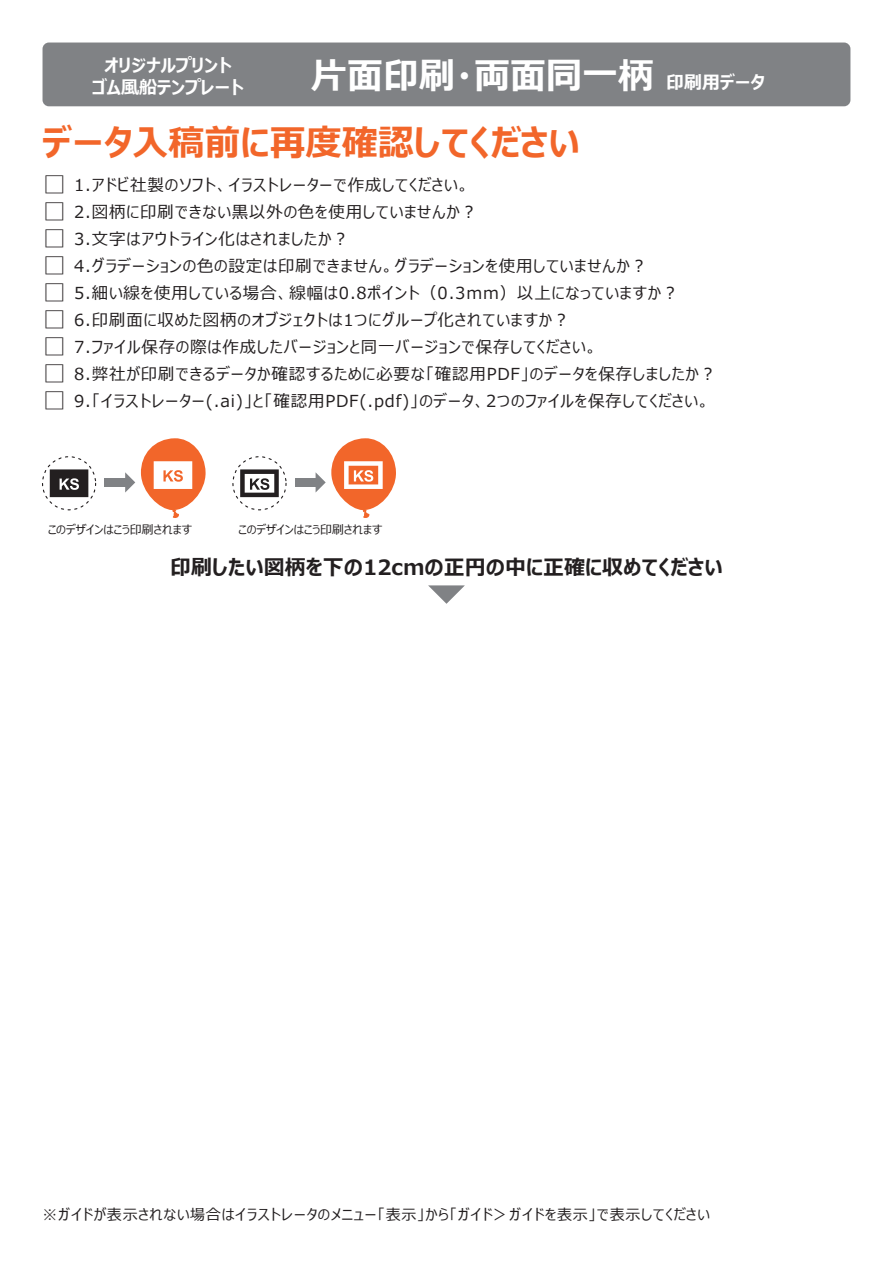
<style>
.page{position:relative;width:893px;height:1263px;background:#fff}
.page>*{position:absolute;margin:0;border:0;box-sizing:border-box;transform-origin:0 0}
.t1{font:700 36px "Meiryo UI";color:#f2662a}
.t2{font:700 36px "Meiryo UI";color:#fff}
.t3{font:700 21px "Meiryo UI";color:#231f20}
.t4{font:700 18px/21.6px "Meiryo UI";color:#fff;text-align:center}
.t5{font:16.5px "Meiryo UI";letter-spacing:.05em;color:#231f20}
.t6{font:15px "Meiryo UI";letter-spacing:.05em;color:#231f20}
.t7{font:12px "Meiryo UI";color:#231f20}
.s1{font-size:18px}
.s2{font-size:24px}
</style>
<div class="page">
<div style="left:43px;top:43px;width:807px;height:63px;background:#808285;border-radius:6px"></div>
<svg style="left:428px;top:585px;width:37px;height:19px"></svg>
<div style="left:105px;top:478px;width:23px;height:9px;background:#808285"></div>
<svg style="left:125px;top:438px;width:81px;height:80px"></svg>
<svg style="left:50px;top:469px;width:38px;height:28px"></svg>
<div style="left:42px;top:456px;width:54px;height:54px;border:1px dashed #231f20;border-radius:50%"></div>
<div style="left:295px;top:478px;width:23px;height:9px;background:#808285"></div>
<svg style="left:316px;top:438px;width:80px;height:80px"></svg>
<svg style="left:240px;top:469px;width:39px;height:28px"></svg>
<div style="left:232px;top:456px;width:55px;height:54px;border:1px dashed #231f20;border-radius:50%"></div>
<p class="t4" style="left:92px;top:56px;width:153px">オリジナルプリント<br>ゴム風船テンプレート</p>
<h1 class="t2" style="left:311px;top:50px;width:455px">片面印刷・両面同一柄<span class="s1">　印刷用データ</span></h1>
<h1 class="t1" style="left:43px;top:118px;width:539px">データ入稿前に再度確認してください</h1>
<p class="t5" style="left:43px;top:174px;width:428px"><span class="s2">□</span> 1.アドビ社製のソフト、イラストレーターで作成してください。</p>
<p class="t5" style="left:43px;top:201px;width:436px"><span class="s2">□</span> 2.図柄に印刷できない黒以外の色を使用していませんか？</p>
<p class="t5" style="left:43px;top:228px;width:308px"><span class="s2">□</span> 3.文字はアウトライン化はされましたか？</p>
<p class="t5" style="left:43px;top:255px;width:606px"><span class="s2">□</span> 4.グラデーションの色の設定は印刷できません。グラデーションを使用していませんか？</p>
<p class="t5" style="left:43px;top:282px;width:637px"><span class="s2">□</span> 5.細い線を使用している場合、線幅は0.8ポイント（0.3mm）以上になっていますか？</p>
<p class="t5" style="left:43px;top:309px;width:528px"><span class="s2">□</span> 6.印刷面に収めた図柄のオブジェクトは1つにグループ化されていますか？</p>
<p class="t5" style="left:43px;top:336px;width:556px"><span class="s2">□</span> 7.ファイル保存の際は作成したバージョンと同一バージョンで保存してください。</p>
<p class="t5" style="left:43px;top:363px;width:675px"><span class="s2">□</span> 8.弊社が印刷できるデータか確認するために必要な「確認用PDF」のデータを保存しましたか？</p>
<p class="t5" style="left:43px;top:390px;width:669px"><span class="s2">□</span> 9.「イラストレーター(.ai)」と「確認用PDF(.pdf)」のデータ、2つのファイルを保存してください。</p>
<p class="t7" style="left:48px;top:521px;width:145px">このデザインはこう印刷されます</p>
<p class="t7" style="left:238px;top:521px;width:145px">このデザインはこう印刷されます</p>
<p class="t3" style="left:170px;top:553px;width:554px">印刷したい図柄を下の12cmの正円の中に正確に収めてください</p>
<p class="t6" style="left:43px;top:1204px;width:669px">※ガイドが表示されない場合はイラストレータのメニュー「表示」から「ガイド＞ガイドを表示」で表示してください</p>
</div>
